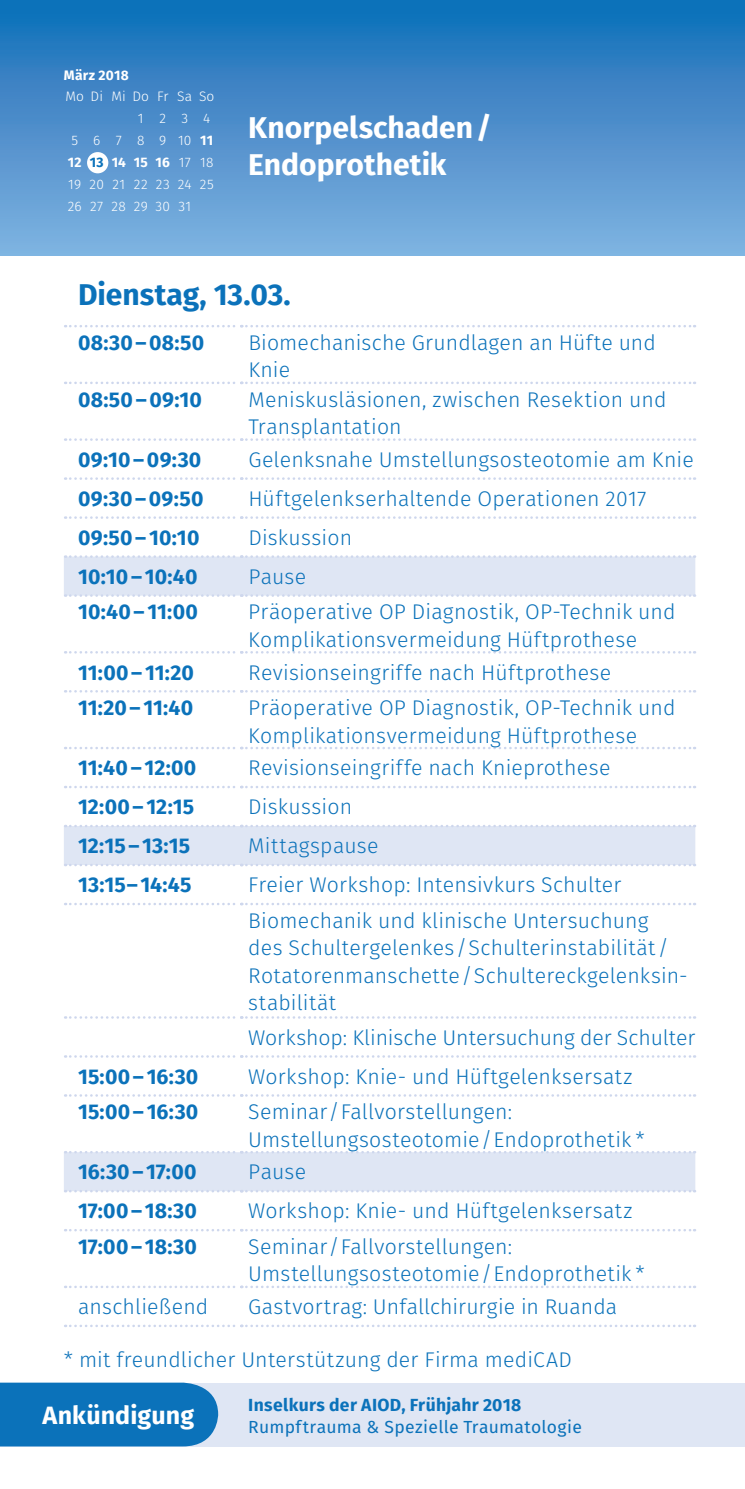
<style>
.page{position:relative;width:745px;height:1489px;background:#fff}
.page>*{position:absolute;margin:0;border:0;box-sizing:border-box;transform-origin:0 0}
.t1{font:700 30px/37.5px "Fira Sans";color:#fff}
.t2{font:700 30px "Fira Sans";color:#0b72ba}
.t3{font:700 25px "Fira Sans";letter-spacing:.005em;color:#fff}
.t4{font:300 21.25px/27.5px "Fira Sans";letter-spacing:.01em;color:#0b72ba}
.t5{font:700 21.25px "Fira Sans";letter-spacing:.01em;color:#0b72ba}
.t6{font:17.5px "Fira Sans";letter-spacing:.015em;color:#0b72ba}
.t7{font:700 17.5px "Fira Sans";letter-spacing:.02em;color:#0b72ba}
.t8{font:300 13.75px "Fira Sans";letter-spacing:.03em;color:#fff}
.t9{font:700 13.75px "Fira Sans";letter-spacing:.015em;color:#fff}
.t10{font:300 13.75px "Fira Sans";color:#fff}
.s1{font-weight:700}
.s2{color:#0b72ba}
.s3{font-weight:300}
</style>
<div class="page">
<div style="left:0;top:1382px;width:744px;height:64px;background:#dfe6f4"></div>
<div style="left:0;top:1382px;width:218px;height:64px;background:#0b72ba"></div>
<div style="left:0;top:0;width:744px;height:255px;background:linear-gradient(to bottom,#106db7,#85b2e0)"></div>
<div style="left:87px;top:152px;width:21px;height:21px;background:#fff;border-radius:50%"></div>
<svg style="left:64px;top:556px;width:630px;height:309px"></svg>
<svg style="left:65px;top:325px;width:629px;height:2px"></svg>
<svg style="left:65px;top:381px;width:629px;height:3px"></svg>
<svg style="left:65px;top:438px;width:629px;height:3px"></svg>
<svg style="left:65px;top:477px;width:629px;height:3px"></svg>
<svg style="left:65px;top:516px;width:629px;height:3px"></svg>
<svg style="left:65px;top:555px;width:629px;height:3px"></svg>
<svg style="left:65px;top:594px;width:629px;height:3px"></svg>
<svg style="left:65px;top:651px;width:629px;height:2px"></svg>
<svg style="left:65px;top:690px;width:629px;height:2px"></svg>
<svg style="left:65px;top:746px;width:629px;height:3px"></svg>
<svg style="left:65px;top:785px;width:629px;height:3px"></svg>
<svg style="left:65px;top:824px;width:629px;height:3px"></svg>
<svg style="left:65px;top:863px;width:629px;height:3px"></svg>
<svg style="left:65px;top:902px;width:629px;height:3px"></svg>
<svg style="left:65px;top:1016px;width:629px;height:2px"></svg>
<svg style="left:65px;top:1055px;width:629px;height:2px"></svg>
<svg style="left:65px;top:1094px;width:629px;height:2px"></svg>
<div style="left:64px;top:1151px;width:630px;height:41px;background:#dfe6f4"></div>
<svg style="left:65px;top:1229px;width:629px;height:2px"></svg>
<svg style="left:65px;top:1285px;width:629px;height:2px"></svg>
<svg style="left:65px;top:1324px;width:629px;height:2px"></svg>
<p class="t9" style="left:64px;top:63px;width:66px">März 2018</p>
<p class="t10" style="left:65px;top:87px;width:150px">Mo Di Mi Do Fr Sa So</p>
<p class="t8" style="left:138px;top:109px;width:74px">1234</p>
<p class="t8" style="left:71px;top:131px;width:143px">5 6 7 8 910<span class="s1">11</span></p>
<p class="t9" style="left:68px;top:151px;width:147px">12 <span class="s2">13</span> 14 15 16 <span class="s3">17 18</span></p>
<p class="t8" style="left:68px;top:175px;width:147px">19 20 21 22 23 24 25</p>
<p class="t8" style="left:68px;top:197px;width:125px">26 27 28 29 30 31</p>
<h1 class="t1" style="left:248px;top:106px;width:245px">Knorpelschaden/<br>Endoprothetik</h1>
<h1 class="t2" style="left:78px;top:269px;width:214px">Dienstag, 13.03.</h1>
<p class="t5" style="left:78px;top:324px;width:128px">08:30–08:50</p>
<p class="t4" style="left:248px;top:328px;width:409px">Biomechanische Grundlagen an Hüfte und<br>Knie</p>
<p class="t5" style="left:78px;top:381px;width:125px">08:50–09:10</p>
<p class="t4" style="left:248px;top:385px;width:419px">Meniskusläsionen, zwischen Resektion und<br>Transplantation</p>
<p class="t5" style="left:78px;top:441px;width:125px">09:10–09:30</p>
<p class="t4" style="left:248px;top:445px;width:446px">Gelenksnahe Umstellungsosteotomie am Knie</p>
<p class="t5" style="left:78px;top:480px;width:127px">09:30–09:50</p>
<p class="t4" style="left:248px;top:484px;width:399px">Hüftgelenkserhaltende Operationen 2017</p>
<p class="t5" style="left:78px;top:519px;width:123px">09:50–10:10</p>
<p class="t4" style="left:248px;top:523px;width:105px">Diskussion</p>
<p class="t5" style="left:78px;top:558px;width:121px">10:10–10:40</p>
<p class="t4" style="left:248px;top:562px;width:59px">Pause</p>
<p class="t5" style="left:78px;top:594px;width:121px">10:40–11:00</p>
<p class="t4" style="left:248px;top:598px;width:428px">Präoperative OP Diagnostik, OP-Technik und<br>Komplikationsvermeidung Hüftprothese</p>
<p class="t5" style="left:78px;top:654px;width:117px">11:00–11:20</p>
<p class="t4" style="left:248px;top:658px;width:364px">Revisionseingriffe nach Hüftprothese</p>
<p class="t5" style="left:78px;top:689px;width:117px">11:20–11:40</p>
<p class="t4" style="left:248px;top:693px;width:428px">Präoperative OP Diagnostik, OP-Technik und<br>Komplikationsvermeidung Hüftprothese</p>
<p class="t5" style="left:78px;top:750px;width:120px">11:40–12:00</p>
<p class="t4" style="left:248px;top:754px;width:363px">Revisionseingriffe nach Knieprothese</p>
<p class="t5" style="left:78px;top:789px;width:118px">12:00–12:15</p>
<p class="t4" style="left:248px;top:793px;width:105px">Diskussion</p>
<p class="t5" style="left:78px;top:828px;width:113px">12:15–13:15</p>
<p class="t4" style="left:248px;top:832px;width:132px">Mittagspause</p>
<p class="t5" style="left:78px;top:867px;width:115px">13:15–14:45</p>
<p class="t4" style="left:248px;top:867px;width:401px;line-height:35.5px">Freier Workshop: Intensivkurs Schulter<br>Biomechanik und klinische Untersuchung</p>
<p class="t4" style="left:248px;top:934px;width:440px">des Schultergelenkes/Schulterinstabilität/<br>Rotatorenmanschette/Schultereckgelenksin&shy;stabilität</p>
<p class="t4" style="left:248px;top:1023px;width:448px">Workshop: Klinische Untersuchung der Schulter</p>
<p class="t5" style="left:78px;top:1058px;width:122px">15:00–16:30</p>
<p class="t4" style="left:248px;top:1062px;width:385px">Workshop: Knie- und Hüftgelenksersatz</p>
<p class="t5" style="left:78px;top:1093px;width:122px">15:00–16:30</p>
<p class="t4" style="left:248px;top:1097px;width:397px">Seminar/Fallvorstellungen:<br>Umstellungsosteotomie/Endoprothetik *</p>
<p class="t5" style="left:78px;top:1154px;width:120px">16:30–17:00</p>
<p class="t4" style="left:248px;top:1158px;width:59px">Pause</p>
<p class="t5" style="left:78px;top:1193px;width:120px">17:00–18:30</p>
<p class="t4" style="left:248px;top:1197px;width:385px">Workshop: Knie- und Hüftgelenksersatz</p>
<p class="t5" style="left:78px;top:1228px;width:120px">17:00–18:30</p>
<p class="t4" style="left:248px;top:1232px;width:397px">Seminar/Fallvorstellungen:<br>Umstellungsosteotomie/Endoprothetik *</p>
<p class="t4" style="left:78px;top:1292px;width:132px">anschließend</p>
<p class="t4" style="left:248px;top:1292px;width:370px">Gastvortrag: Unfallchirurgie in Ruanda</p>
<p class="t4" style="left:64px;top:1345px;width:509px">* mit freundlicher Unterstützung der Firma mediCAD</p>
<p class="t3" style="left:43px;top:1394px;width:153px">Ankündigung</p>
<p class="t7" style="left:248px;top:1389px;width:274px">Inselkurs der AIOD, Frühjahr 2018</p>
<p class="t6" style="left:248px;top:1413px;width:335px">Rumpftrauma &amp; Spezielle Traumatologie</p>
</div>
